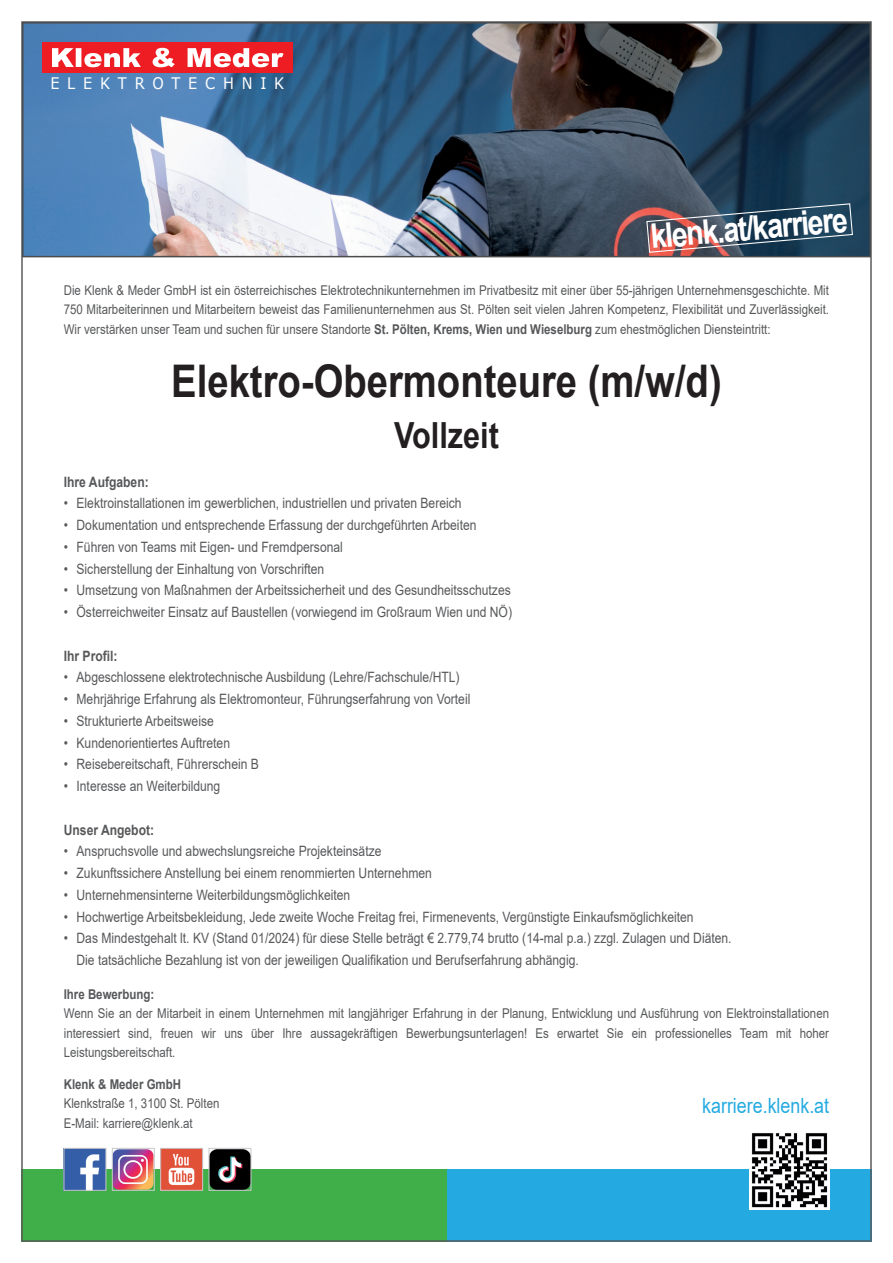
<style>
.page{position:relative;width:893px;height:1263px;background:#fff}
.page>*{position:absolute;margin:0;border:0;box-sizing:border-box;transform-origin:0 0}
.t1{font:700 45px "Arial";color:#231f20;scale:.85 1}
.t2{font:700 36px "Arial";color:#231f20;scale:.85 1}
.t3{font:700 33.9px "Arial";color:#fff;scale:.85 1}
.t4{font:21px "Arial";color:#24aae1;scale:.85 1}
.t5{font:15.9px "Verdana";letter-spacing:.54em;color:#fff;scale:.91 1}
.t6{font:14.25px/21.8px "Arial";color:#57585a;scale:.85 1}
.t7{font:700 14.25px "Arial";color:#57585a;scale:.85 1}
.t8{font:13.5px/19.5px "Arial";color:#57585a;scale:.85 1}
.t9{font:700 13.5px "Arial";color:#57585a;scale:.85 1}
.s1{font-weight:700}
</style>
<div class="page">
<div style="left:446px;top:1169px;width:426px;height:73px;background:#24aae1"></div>
<div style="left:21px;top:1169px;width:425px;height:73px;background:#40ae49"></div>
<img style="left:750px;top:1133px;width:79px;height:77px">
<img style="left:162px;top:1150px;width:39px;height:38px">
<div style="left:160px;top:1148px;width:43px;height:42px;border:1px solid #c7c8ca"></div>
<img style="left:66px;top:1150px;width:38px;height:38px">
<div style="left:64px;top:1148px;width:42px;height:42px;border:1px solid #c7c8ca"></div>
<img style="left:114px;top:1150px;width:38px;height:38px">
<div style="left:112px;top:1148px;width:42px;height:42px;border:1px solid #c7c8ca"></div>
<img style="left:211px;top:1150px;width:38px;height:38px">
<div style="left:209px;top:1148px;width:42px;height:42px;border:1px solid #c7c8ca"></div>
<img style="left:25px;top:25px;width:843px;height:229px">
<div style="left:22px;top:22px;width:849px;height:235px;border:2px solid #4b4c4d"></div>
<div style="left:43px;top:43px;width:250px;height:30px;background:#ee1d23"></div>
<svg style="left:52px;top:48px;width:232px;height:19px"></svg>
<svg style="left:646px;top:203px;width:207px;height:50px;background:#484e5e"></svg>
<p class="t5" style="left:50px;top:73px;width:259px">ELEKTROTECHNIK</p>
<h3 class="t3" style="left:649px;top:213px;width:234px;rotate:-5deg">klenk.at/karriere</h3>
<p class="t8" style="left:64px;top:280px;width:902px">Die Klenk &amp; Meder GmbH ist ein österreichisches Elektrotechnikunternehmen im Privatbesitz mit einer über 55-jährigen Unternehmensgeschichte. Mit<br>750 Mitarbeiterinnen und Mitarbeitern beweist das Familienunternehmen aus St. Pölten seit vielen Jahren Kompetenz, Flexibilität und Zuverlässigkeit.</p>
<p class="t8" style="left:64px;top:319px;width:833px">Wir verstärken unser Team und suchen für unsere Standorte <span class="s1">St. Pölten, Krems, Wien und Wieselburg</span> zum ehestmöglichen Diensteintritt:</p>
<h1 class="t1" style="left:171px;top:350px;width:649px">Elektro-Obermonteure (m/w/d)</h1>
<h2 class="t2" style="left:394px;top:410px;width:125px">Vollzeit</h2>
<p class="t7" style="left:64px;top:472px;width:102px">Ihre Aufgaben:</p>
<p class="t6" style="left:64px;top:492px;width:470px">• Elektroinstallationen im gewerblichen, industriellen und privaten Bereich</p>
<p class="t6" style="left:64px;top:514px;width:487px">• Dokumentation und entsprechende Erfassung der durchgeführten Arbeiten</p>
<p class="t6" style="left:64px;top:536px;width:330px">• Führen von Teams mit Eigen- und Fremdpersonal</p>
<p class="t6" style="left:64px;top:558px;width:308px">• Sicherstellung der Einhaltung von Vorschriften</p>
<p class="t6" style="left:64px;top:579px;width:527px">• Umsetzung von Maßnahmen der Arbeitssicherheit und des Gesundheitsschutzes</p>
<p class="t6" style="left:64px;top:601px;width:529px">• Österreichweiter Einsatz auf Baustellen (vorwiegend im Großraum Wien und NÖ)</p>
<p class="t7" style="left:64px;top:646px;width:65px">Ihr Profil:</p>
<p class="t6" style="left:64px;top:666px;width:467px">• Abgeschlossene elektrotechnische Ausbildung (Lehre/Fachschule/HTL)</p>
<p class="t6" style="left:64px;top:688px;width:480px">• Mehrjährige Erfahrung als Elektromonteur, Führungserfahrung von Vorteil</p>
<p class="t6" style="left:64px;top:710px;width:178px">• Strukturierte Arbeitsweise</p>
<p class="t6" style="left:64px;top:732px;width:197px">• Kundenorientiertes Auftreten</p>
<p class="t6" style="left:64px;top:753px;width:231px">• Reisebereitschaft, Führerschein B</p>
<p class="t6" style="left:64px;top:775px;width:186px">• Interesse an Weiterbildung</p>
<p class="t7" style="left:64px;top:820px;width:108px">Unser Angebot:</p>
<p class="t6" style="left:64px;top:840px;width:375px">• Anspruchsvolle und abwechslungsreiche Projekteinsätze</p>
<p class="t6" style="left:64px;top:862px;width:435px">• Zukunftssichere Anstellung bei einem renommierten Unternehmen</p>
<p class="t6" style="left:64px;top:884px;width:339px">• Unternehmensinterne Weiterbildungsmöglichkeiten</p>
<p class="t6" style="left:64px;top:906px;width:742px">• Hochwertige Arbeitsbekleidung, Jede zweite Woche Freitag frei, Firmenevents, Vergünstigte Einkaufsmöglichkeiten</p>
<p class="t6" style="left:77px;top:927px;width:772px;text-indent:-13px">• Das Mindestgehalt lt. KV (Stand 01/2024) für diese Stelle beträgt € 2.779,74 brutto (14-mal p.a.) zzgl. Zulagen und Diäten.<br>Die tatsächliche Bezahlung ist von der jeweiligen Qualifikation und Berufserfahrung abhängig.</p>
<p class="t9" style="left:64px;top:984px;width:108px">Ihre Bewerbung:</p>
<p class="t8" style="left:64px;top:1003px;width:902px;text-align:justify">Wenn Sie an der Mitarbeit in einem Unternehmen mit langjähriger Erfahrung in der Planung, Entwicklung und Ausführung von Elektroinstallationen interessiert sind, freuen wir uns über Ihre aussagekräftigen Bewerbungsunterlagen! Es erwartet Sie ein professionelles Team mit hoher Leistungsbereitschaft.</p>
<p class="t9" style="left:64px;top:1074px;width:140px">Klenk &amp; Meder GmbH</p>
<p class="t8" style="left:64px;top:1093px;width:185px">Klenkstraße 1, 3100 St. Pölten<br>E-Mail: karriere@klenk.at</p>
<h3 class="t4" style="left:702px;top:1091px;width:151px">karriere.klenk.at</h3>
</div>
